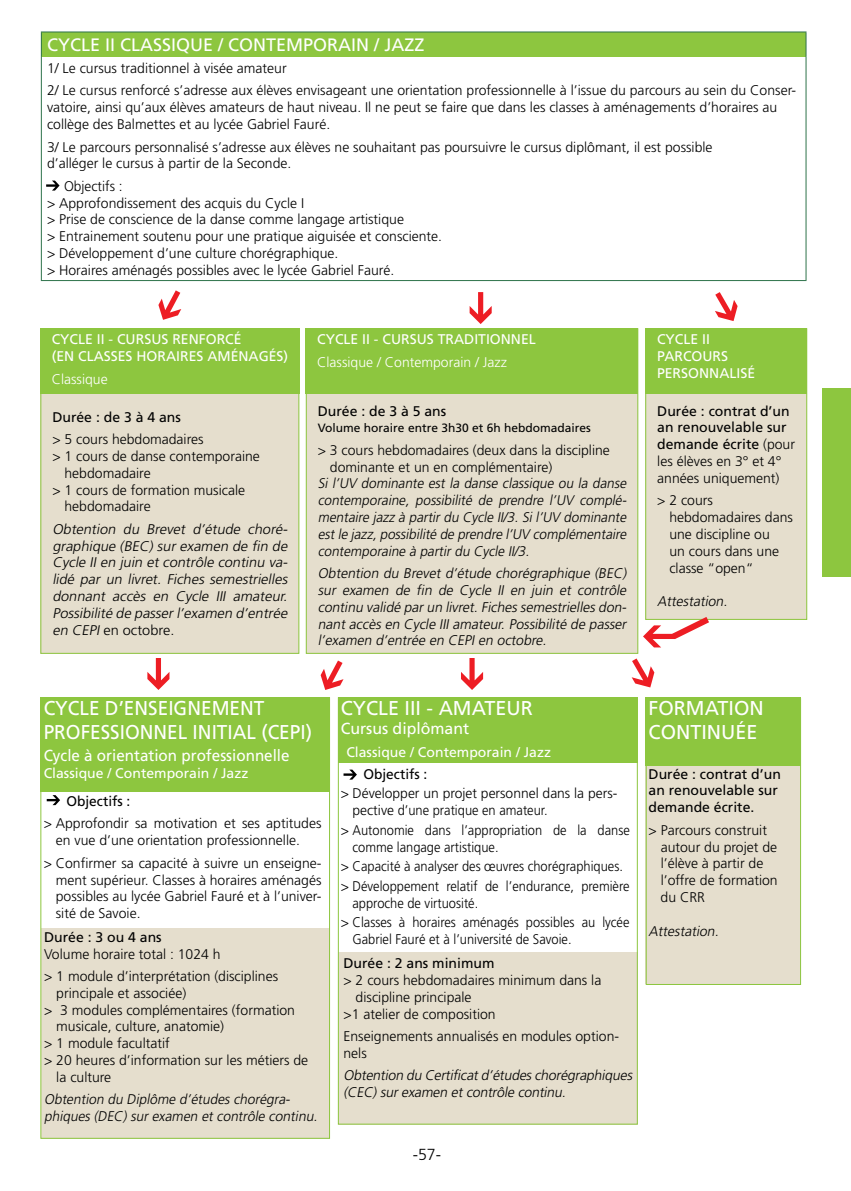
<style>
.page{position:relative;width:851px;height:1191px;background:#fff}
.page>*{position:absolute;margin:0;border:0;box-sizing:border-box;transform-origin:0 0}
.t1{font:20px "Frutiger";color:#fff;scale:.95 1}
.t2{font:20px/24px "Frutiger";color:#fff}
.t3{font:18px "Frutiger";color:#fff}
.t4{font:16px "Frutiger";color:#fff;scale:.95 1}
.t5{font:16px "Frutiger";color:#fff}
.t6{font:300 16px "Frutiger";color:#000}
.t7{font:300 14px/16.8px "Frutiger";color:#000}
.t8{font:italic 300 14px/16.8px "Frutiger";color:#000;text-align:justify}
.t9{font:14px/16.8px "Frutiger";color:#000}
.t10{font:italic 300 14px/16.8px "Frutiger";color:#000;text-align:justify;scale:1.04 1}
.t11{font:14px/16.8px "Frutiger";color:#fff}
.t12{font:300 14px/19.6px "Frutiger";color:#000;scale:.92 1}
.t13{font:300 14px "Frutiger";color:#fff}
.t14{font:12px "Frutiger";color:#000}
.s1{font-style:normal}
.s2{font-weight:300}
</style>
<div class="page">
<div style="left:41px;top:32px;width:764px;height:25px;background:#8dc63f"></div>
<hr style="left:41px;top:31px;width:765px;height:1px;background:#2e734b">
<svg style="left:41px;top:32px;width:1px;height:25px"></svg>
<svg style="left:805px;top:32px;width:1px;height:25px"></svg>
<hr style="left:41px;top:57px;width:1px;height:223px;background:#2e734b">
<hr style="left:805px;top:57px;width:1px;height:223px;background:#2e734b">
<hr style="left:41px;top:280px;width:765px;height:1px;background:#2e734b">
<div style="left:41px;top:329px;width:258px;height:324px;background:#e5decd"></div>
<div style="left:306px;top:329px;width:331px;height:324px;background:#e5decd"></div>
<div style="left:41px;top:928px;width:289px;height:210px;background:#e5decd"></div>
<div style="left:645px;top:765px;width:156px;height:219px;background:#e5decd"></div>
<div style="left:645px;top:329px;width:161px;height:290px;background:#e5decd"></div>
<div style="left:645px;top:328px;width:161px;height:291px;border:1px solid #8dc63f"></div>
<div style="left:41px;top:697px;width:289px;height:95px;background:#8dc63f"></div>
<div style="left:338px;top:697px;width:299px;height:65px;background:#8dc63f"></div>
<div style="left:645px;top:697px;width:156px;height:68px;background:#8dc63f"></div>
<svg style="left:158px;top:290px;width:23px;height:30px"></svg>
<svg style="left:320px;top:660px;width:23px;height:30px"></svg>
<svg style="left:715px;top:292px;width:22px;height:29px"></svg>
<svg style="left:631px;top:658px;width:23px;height:29px"></svg>
<svg style="left:469px;top:292px;width:22px;height:32px"></svg>
<svg style="left:147px;top:658px;width:22px;height:32px"></svg>
<svg style="left:461px;top:658px;width:22px;height:32px"></svg>
<div style="left:40px;top:328px;width:259px;height:66px;background:#8dc63f"></div>
<div style="left:306px;top:328px;width:331px;height:66px;background:#8dc63f"></div>
<div style="left:645px;top:328px;width:161px;height:66px;background:#8dc63f"></div>
<div style="left:40px;top:697px;width:290px;height:441px;border:1px solid #8dc63f"></div>
<div style="left:645px;top:698px;width:156px;height:287px;border:1px solid #8dc63f"></div>
<svg style="left:643px;top:611px;width:72px;height:36px"></svg>
<div style="left:338px;top:952px;width:299px;height:172px;background:#e5decd"></div>
<div style="left:338px;top:697px;width:299px;height:427px;border:1px solid #8dc63f"></div>
<svg style="left:46px;top:181px;width:14px;height:10px"></svg>
<svg style="left:343px;top:769px;width:14px;height:10px"></svg>
<svg style="left:47px;top:795px;width:13px;height:10px"></svg>
<div style="left:822px;top:388px;width:28px;height:189px;background:#8dc63f"></div>
<p class="t3" style="left:47px;top:34px;width:379px">CYCLE II CLASSIQU E / CO NTEMPORAIN / JAZZ</p>
<p class="t7" style="left:47px;top:57px;width:750px;line-height:22.4px">1/ Le cursus traditionnel à visée amateur<br>2/ Le cursus renforcé s’adresse aux élèves envisageant une orientation professionnelle à l’issue du parcours au sein du Conser-</p>
<p class="t7" style="left:47px;top:99px;width:731px">vatoire, ainsi qu’aux élèves amateurs de haut niveau. Il ne peut se faire que dans les classes à aménagements d’horaires au collège des Balmettes et au lycée Gabriel Fauré.</p>
<p class="t7" style="left:47px;top:138px;width:667px">3/ Le parcours personnalisé s’adresse aux élèves ne souhaitant pas poursuivre le cursus diplômant, il est possible d’alléger le cursus à partir de la Seconde.</p>
<p class="t7" style="left:47px;top:178px;width:396px;text-indent:17px">Objectifs :<br>&gt; Approfondissement des acquis du Cycle I<br>&gt; Prise de conscience de la danse comme langage artistique<br>&gt; Entrainement soutenu pour une pratique aiguisée et consciente. &gt; Développement d’une culture chorégraphique.<br>&gt; Horaires aménagés possibles avec le lycée Gabriel Fauré.</p>
<p class="t11" style="left:52px;top:331px;width:238px;text-indent:182px">É<br>(EN CLASSES HORAIRES AMÉNAGÉS)</p>
<p class="t13" style="left:52px;top:371px;width:58px">Classique</p>
<p class="t11" style="left:52px;top:331px;width:76px">CYCLE II - CUR</p>
<p class="t11" style="left:144px;top:331px;width:64px">SUS RENFORC</p>
<p class="t9" style="left:52px;top:408px;width:130px">Durée : de 3 à 4 ans</p>
<p class="t7" style="left:52px;top:431px;width:153px">&gt; 5 cours hebdomadaires</p>
<p class="t7" style="left:52px;top:448px;width:209px">&gt; 1 cours de danse contemporaine</p>
<p class="t7" style="left:64px;top:464px;width:88px">hebdomadaire</p>
<p class="t7" style="left:52px;top:481px;width:194px">&gt; 1 cours de formation musicale</p>
<p class="t7" style="left:64px;top:498px;width:88px">hebdomadaire</p>
<p class="t10" style="left:52px;top:520px;width:230px">Obtention du Brevet d’étude choré&shy;graphique (BEC) sur examen de fin de Cycle II en juin et contrôle continu va&shy;lidé par un livret. Fiches semestrielles donnant accès en Cycle III amateur.<br>Possibilité de passerl’examen d’entrée en CEPI <span class="s1">en octobre.</span></p>
<p class="t11" style="left:317px;top:331px;width:193px">CYCLE II - Cursus traditionnel</p>
<p class="t13" style="left:317px;top:354px;width:191px">Classique / Contemporain / Jazz</p>
<p class="t9" style="left:318px;top:402px;width:130px">Durée : de 3 à 5 ans</p>
<p class="t14" style="left:318px;top:421px;width:274px">Volume horaire entre 3h30 et 6h hebdomadaires</p>
<p class="t7" style="left:330px;top:441px;width:281px;text-indent:-12px">&gt; 3 cours hebdomadaires (deux dans la discipline dominante et un en complémentaire)</p>
<p class="t8" style="left:318px;top:475px;width:313px">Si l’UV dominante est la danse classique ou la danse contemporaine, possibilité de prendre l’UV complé&shy;mentaire jazz à partir du Cycle II/3. Si l’UV dominante estle jazz,possibilité de prendre l’UV complémentaire contemporaine à partir du Cycle II/3.</p>
<p class="t8" style="left:318px;top:565px;width:313px">Obtention du Brevet d’étude chorégraphique (BEC) sur examen de fin de Cycle II en j uin et contrôle continu validé parun livret.Fiches semestrielles don&shy;nant accès en Cycle III amateur. Possibilité de passer l’examen d’entrée en CEPI en octobre.</p>
<p class="t11" style="left:657px;top:331px;width:71px">CYCLE II<br>Parcours pe rsonnalisé</p>
<p class="t9" style="left:657px;top:402px;width:139px">Durée : contrat d’un an renouvelable sur demande écrite <span class="s2">(pour les élèves en 3° et 4° années uniquement)</span></p>
<p class="t7" style="left:669px;top:492px;width:125px;text-indent:-12px">&gt; 2 cours hebdomadaires dans une discipline ou<br>un cours dans une classe “open“</p>
<p class="t8" style="left:657px;top:593px;width:74px">Attestation.</p>
<h1 class="t1" style="left:44px;top:696px;width:96px">CyCLe d’ensei</h1>
<h1 class="t1" style="left:174px;top:696px;width:29px">gnemen</h1>
<h1 class="t1" style="left:254px;top:696px;width:13px">t</h1>
<h1 class="t1" style="left:44px;top:720px;width:59px">professi</h1>
<h1 class="t1" style="left:125px;top:720px;width:29px">onnel</h1>
<h1 class="t1" style="left:193px;top:720px;width:127px">initial (CEPI)</h1>
<p class="t4" style="left:44px;top:746px;width:260px">Cycle à orientation professionnelle</p>
<p class="t11" style="left:44px;top:764px;width:206px">Classique / Contemporain / Jazz</p>
<p class="t9" style="left:66px;top:792px;width:66px">Objectifs :</p>
<p class="t7" style="left:56px;top:815px;width:267px;text-indent:-12px">&gt; Approfondir sa motivation et ses aptitudes en vue d’une orientation professionnelle.</p>
<p class="t7" style="left:56px;top:854px;width:267px;text-align:justify;text-indent:-12px">&gt; Confirmer sa capacité à suivre un enseigne&shy;ment supérieur. Classes à horaires aménagés possibles au lycée Gabriel Fauré et à l’univer&shy;sité de Savoie.</p>
<p class="t9" style="left:44px;top:928px;width:119px">Durée : 3 ou 4 ans</p>
<p class="t7" style="left:44px;top:942px;width:235px;line-height:22.4px">Volume horaire total : 1024 h<br>&gt; 1 module d’interprétation (disciplines</p>
<p class="t7" style="left:56px;top:984px;width:131px">principale et associée)</p>
<p class="t7" style="left:44px;top:1001px;width:252px">&gt; 3 modules complémentaires (formation</p>
<p class="t7" style="left:56px;top:1018px;width:169px">musicale, culture, anatomie)</p>
<p class="t7" style="left:44px;top:1035px;width:127px">&gt; 1 module facultatif</p>
<p class="t7" style="left:44px;top:1051px;width:265px">&gt; 20 heures d’information sur les métiers de</p>
<p class="t7" style="left:56px;top:1068px;width:56px">la culture</p>
<p class="t8" style="left:44px;top:1091px;width:277px">Obtention du D iplôme d’études chorégra&shy;phiques (DEC) sur examen et contrôle continu.</p>
<h1 class="t2" style="left:340px;top:696px;width:194px">CYCLE III - Amate ur</h1>
<p class="t5" style="left:340px;top:719px;width:130px">Cursus diplômant</p>
<p class="t11" style="left:346px;top:743px;width:206px">Classique / Contemporain / Jazz</p>
<p class="t9" style="left:363px;top:765px;width:66px">Objectifs :</p>
<p class="t7" style="left:352px;top:785px;width:266px;text-indent:-12px">&gt; Développer un projet personnel dans la pers&shy;pective d’une pratique en amateur.</p>
<p class="t7" style="left:352px;top:821px;width:279px;text-indent:-12px">&gt; Autonomie dans l’appropriation de la danse comme langage artistique.</p>
<p class="t7" style="left:340px;top:856px;width:290px;line-height:19.6px">&gt; Capacité à analyser des œuvres chorégraphiques. &gt; Développement relatif de l’endurance, première</p>
<p class="t12" style="left:340px;top:893px;width:315px;text-indent:12px">approche de virtuosité.<br>&gt; Classes à horaires aménagés possibles au lycée</p>
<p class="t12" style="left:352px;top:929px;width:240px">Gabriel Fauré et à l’université de Savoie.</p>
<p class="t9" style="left:343px;top:954px;width:152px">Durée : 2 ans minimum</p>
<p class="t7" style="left:343px;top:971px;width:259px">&gt; 2 cours hebdomadaires minimum dans la</p>
<p class="t7" style="left:355px;top:988px;width:117px">discipline principale</p>
<p class="t7" style="left:343px;top:1005px;width:154px">&gt;1 atelier de composition</p>
<p class="t7" style="left:343px;top:1027px;width:277px">Enseignements annualisés en modules option&shy;nels</p>
<p class="t8" style="left:343px;top:1067px;width:293px">Obtention du Certificatd’étudeschorégraphiques (CEC)surexamen etcontrôle continu.</p>
<h1 class="t2" style="left:648px;top:696px;width:117px;text-indent:37px">MATION<br>CONTINUÉE</h1>
<h1 class="t2" style="left:648px;top:696px;width:13px">FOR</h1>
<p class="t9" style="left:648px;top:765px;width:134px">Durée : contrat d’un an renouvelable sur demande écrite.</p>
<p class="t7" style="left:660px;top:821px;width:119px;text-indent:-12px">&gt; Parcours construit autour du projet de l’élève à partir de l’offre de formation du CRR</p>
<p class="t8" style="left:648px;top:922px;width:74px">Attestation.</p>
<p class="t6" style="left:412px;top:1145px;width:30px">-57-</p>
</div>
